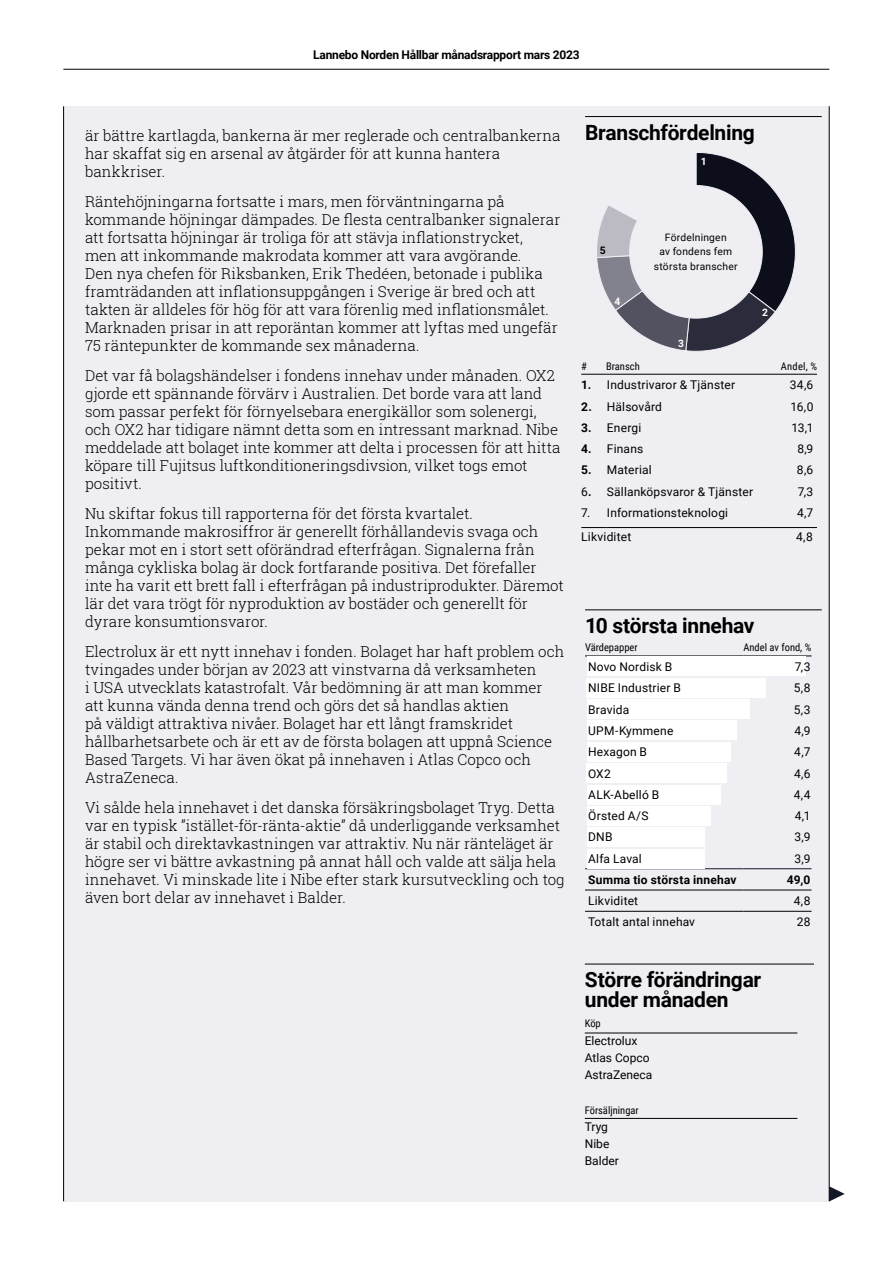
<style>
.page{position:relative;width:893px;height:1263px;background:#fff}
.page>*{position:absolute;margin:0;border:0;box-sizing:border-box;transform-origin:0 0}
.t1{font:700 21px/19.5px "Roboto";letter-spacing:-.015em;color:#000}
.t2{font:300 15px/18px "Roboto Slab";color:#000}
.t3{font:12px/17.1px "Roboto";letter-spacing:.015em;color:#000}
.t4{font:700 12px/21.3px "Roboto";letter-spacing:-.02em;color:#000;text-align:justify}
.t5{font:700 12px "Roboto";letter-spacing:.02em;color:#000}
.t6{font:10.5px "Roboto Condensed";color:#000}
.t7{font:10.2px/14.1px "Roboto";letter-spacing:.025em;color:#000;text-align:center}
.t8{font:700 10.2px "Roboto";color:#fff}
.t9{font:700 10.2px "Roboto";color:#000}
.s1{font-weight:400}
</style>
<div class="page">
<div style="left:64px;top:106px;width:765px;height:1095px;background:#efeef2"></div>
<svg style="left:830px;top:1186px;width:15px;height:15px"></svg>
<hr style="left:829px;top:106px;width:1px;height:1095px;background:#000">
<hr style="left:63px;top:106px;width:1px;height:1095px;background:#000">
<hr style="left:585px;top:116px;width:237px;height:1px;background:#000">
<hr style="left:585px;top:868px;width:158px;height:1px;background:#131829">
<hr style="left:743px;top:868px;width:68px;height:1px;background:#131829">
<hr style="left:585px;top:656px;width:158px;height:1px;background:#000">
<hr style="left:743px;top:656px;width:68px;height:1px;background:#000">
<hr style="left:585px;top:890px;width:158px;height:1px;background:#000">
<hr style="left:743px;top:890px;width:68px;height:1px;background:#000">
<hr style="left:585px;top:911px;width:158px;height:1px;background:#000">
<hr style="left:743px;top:911px;width:68px;height:1px;background:#000">
<hr style="left:585px;top:610px;width:237px;height:1px;background:#000">
<svg style="left:597px;top:152px;width:199px;height:200px"></svg>
<hr style="left:585px;top:964px;width:229px;height:1px;background:#000">
<hr style="left:585px;top:1033px;width:212px;height:1px;background:#000">
<hr style="left:585px;top:1118px;width:212px;height:1px;background:#000">
<svg style="left:581px;top:527px;width:25px;height:1px"></svg>
<hr style="left:606px;top:527px;width:160px;height:1px;background:#000">
<hr style="left:766px;top:527px;width:51px;height:1px;background:#000">
<hr style="left:606px;top:374px;width:160px;height:1px;background:#000">
<hr style="left:766px;top:374px;width:51px;height:1px;background:#000">
<svg style="left:581px;top:374px;width:25px;height:1px"></svg>
<div style="left:587px;top:657px;width:218px;height:19px;background:#fff"></div>
<div style="left:587px;top:678px;width:179px;height:19px;background:#fff"></div>
<div style="left:587px;top:699px;width:163px;height:20px;background:#fff"></div>
<div style="left:587px;top:721px;width:150px;height:19px;background:#fff"></div>
<div style="left:587px;top:742px;width:143px;height:19px;background:#fff"></div>
<div style="left:587px;top:763px;width:140px;height:20px;background:#fff"></div>
<div style="left:587px;top:785px;width:133px;height:19px;background:#fff"></div>
<div style="left:587px;top:806px;width:124px;height:19px;background:#fff"></div>
<div style="left:587px;top:827px;width:117px;height:20px;background:#fff"></div>
<div style="left:587px;top:849px;width:117px;height:19px;background:#fff"></div>
<hr style="left:63px;top:69px;width:766px;height:1px;background:#000">
<p class="t4" style="left:313px;top:43px;width:268px">Lannebo Norden Hållbar månadsrapport mars 2023</p>
<p class="t2" style="left:85px;top:126px;width:477px">är bättre kartlagda, bankerna är mer reglerade och centralbankerna har skaffat sig en arsenal av åtgärder för att kunna hantera bankkriser.</p>
<p class="t2" style="left:85px;top:192px;width:477px">Räntehöjningarna fortsatte i mars, men förväntningarna på kommande höjningar dämpades. De flesta centralbanker signalerar att fortsatta höjningar är troliga för att stävja inflationstrycket,<br>men att inkommande makrodata kommer att vara avgörande.<br>Den nya chefen för Riksbanken, Erik Thedéen, betonade i publika framträdanden att inflationsuppgången i Sverige är bred och att takten är alldeles för hög för att vara förenlig med inflationsmålet.<br>Marknaden prisar in att reporäntan kommer att lyftas med ungefär 75 räntepunkter de kommande sex månaderna.</p>
<p class="t2" style="left:85px;top:366px;width:477px">Det var få bolagshändelser i fondens innehav under månaden. OX2 gjorde ett spännande förvärv i Australien. Det borde vara att land som passar perfekt för förnyelsebara energikällor som solenergi, och OX2 har tidigare nämnt detta som en intressant marknad. Nibe meddelade att bolaget inte kommer att delta i processen för att hitta köpare till Fujitsus luftkonditioneringsdivsion, vilket togs emot positivt.</p>
<p class="t2" style="left:85px;top:504px;width:480px">Nu skiftar fokus till rapporterna för det första kvartalet.<br>Inkommande makrosiffror är generellt förhållandevis svaga och pekar mot en i stort sett oförändrad efterfrågan. Signalerna från många cykliska bolag är dock fortfarande positiva. Det förefaller inte ha varit ett brett fall i efterfrågan på industriprodukter. Däremot lär det vara trögt för nyproduktion av bostäder och generellt för dyrare konsumtionsvaror.</p>
<p class="t2" style="left:85px;top:642px;width:481px">Electrolux är ett nytt innehav i fonden. Bolaget har haft problem och tvingades under början av 2023 att vinstvarna då verksamheten<br>i USA utvecklats katastrofalt. Vår bedömning är att man kommer att kunna vända denna trend och görs det så handlas aktien<br>på väldigt attraktiva nivåer. Bolaget har ett långt framskridet hållbarhetsarbete och är ett av de första bolagen att uppnå Science Based Targets. Vi har även ökat på innehaven i Atlas Copco och AstraZeneca.</p>
<p class="t2" style="left:85px;top:798px;width:481px">Vi sålde hela innehavet i det danska försäkringsbolaget Tryg. Detta var en typisk ”istället-för-ränta-aktie” då underliggande verksamhet är stabil och direktavkastningen var attraktiv. Nu när ränteläget är högre ser vi bättre avkastning på annat håll och valde att sälja hela innehavet. Vi minskade lite i Nibe efter stark kursutveckling och tog även bort delar av innehavet i Balder.</p>
<h1 class="t1" style="left:585px;top:122px;width:171px">Branschfördelning</h1>
<p class="t9" style="left:600px;top:243px;width:7px">5</p>
<p class="t8" style="left:614px;top:294px;width:7px">4</p>
<p class="t8" style="left:701px;top:154px;width:7px">1</p>
<p class="t7" style="left:654px;top:230px;width:85px">Fördelningen<br>av fondens fem största branscher</p>
<p class="t8" style="left:678px;top:336px;width:7px">3</p>
<p class="t8" style="left:762px;top:305px;width:7px">2</p>
<p class="t6" style="left:581px;top:358px;width:7px">#</p>
<p class="t6" style="left:606px;top:358px;width:35px">Bransch</p>
<p class="t6" style="left:781px;top:358px;width:38px">Andel, %</p>
<p class="t4" style="left:581px;top:374px;width:12px">1.<br>2.<br>3.<br>4.<br>5.<br><span class="s1">6</span>.<br><span class="s1">7.</span></p>
<p class="t3" style="left:581px;top:528px;width:52px">Likviditet</p>
<p class="t3" style="left:796px;top:528px;width:18px">4,8</p>
<p class="t3" style="left:607px;top:376px;width:130px">Industrivaror &amp; Tjänster</p>
<p class="t3" style="left:790px;top:376px;width:25px">34,6</p>
<p class="t3" style="left:607px;top:397px;width:57px">Hälsovård</p>
<p class="t3" style="left:791px;top:397px;width:24px">16,0</p>
<p class="t3" style="left:607px;top:419px;width:36px">Energi</p>
<p class="t3" style="left:792px;top:419px;width:23px">13,1</p>
<p class="t3" style="left:607px;top:440px;width:38px">Finans</p>
<p class="t3" style="left:797px;top:440px;width:17px">8,9</p>
<p class="t3" style="left:607px;top:461px;width:46px">Material</p>
<p class="t3" style="left:797px;top:461px;width:18px">8,6</p>
<p class="t3" style="left:607px;top:482px;width:148px">Sällanköpsvaror &amp; Tjänster</p>
<p class="t3" style="left:798px;top:482px;width:17px">7,3</p>
<p class="t3" style="left:607px;top:504px;width:123px">Informationsteknologi</p>
<p class="t3" style="left:797px;top:504px;width:18px">4,7</p>
<h1 class="t1" style="left:585px;top:615px;width:171px">10 största innehav</h1>
<p class="t6" style="left:585px;top:640px;width:54px">Värdepapper</p>
<p class="t6" style="left:743px;top:640px;width:69px">Andel av fond, %</p>
<p class="t3" style="left:588px;top:658px;width:86px">Novo Nordisk B</p>
<p class="t3" style="left:795px;top:658px;width:17px">7,3</p>
<p class="t3" style="left:588px;top:679px;width:94px">NIBE Industrier B</p>
<p class="t3" style="left:794px;top:679px;width:18px">5,8</p>
<p class="t3" style="left:588px;top:700px;width:43px">Bravida</p>
<p class="t3" style="left:794px;top:700px;width:18px">5,3</p>
<p class="t3" style="left:588px;top:722px;width:87px">UPM-Kymmene</p>
<p class="t3" style="left:794px;top:722px;width:18px">4,9</p>
<p class="t3" style="left:588px;top:743px;width:60px">Hexagon B</p>
<p class="t3" style="left:794px;top:743px;width:18px">4,7</p>
<p class="t3" style="left:588px;top:764px;width:24px">OX2</p>
<p class="t3" style="left:794px;top:764px;width:18px">4,6</p>
<p class="t3" style="left:588px;top:785px;width:73px">ALK-Abelló B</p>
<p class="t3" style="left:794px;top:785px;width:18px">4,4</p>
<p class="t3" style="left:588px;top:807px;width:62px">Örsted A/S</p>
<p class="t3" style="left:795px;top:807px;width:17px">4,1</p>
<p class="t3" style="left:588px;top:828px;width:26px">DNB</p>
<p class="t3" style="left:794px;top:828px;width:17px">3,9</p>
<p class="t3" style="left:588px;top:849px;width:55px">Alfa Laval</p>
<p class="t3" style="left:794px;top:849px;width:17px">3,9</p>
<p class="t5" style="left:588px;top:871px;width:150px">Summa tio största innehav</p>
<p class="t4" style="left:787px;top:868px;width:25px">49,0</p>
<p class="t3" style="left:588px;top:892px;width:52px">Likviditet</p>
<p class="t3" style="left:794px;top:892px;width:18px">4,8</p>
<p class="t3" style="left:588px;top:913px;width:108px">Totalt antal innehav</p>
<p class="t3" style="left:797px;top:913px;width:15px">28</p>
<h1 class="t1" style="left:585px;top:969px;width:178px">Större förändringar under månaden</h1>
<p class="t6" style="left:585px;top:1015px;width:18px">Köp</p>
<p class="t3" style="left:585px;top:1032px;width:69px">Electrolux<br>Atlas Copco<br>AstraZeneca</p>
<p class="t6" style="left:585px;top:1103px;width:55px">Försäljningar</p>
<p class="t3" style="left:585px;top:1117px;width:36px">Tryg<br>Nibe<br>Balder</p>
</div>
